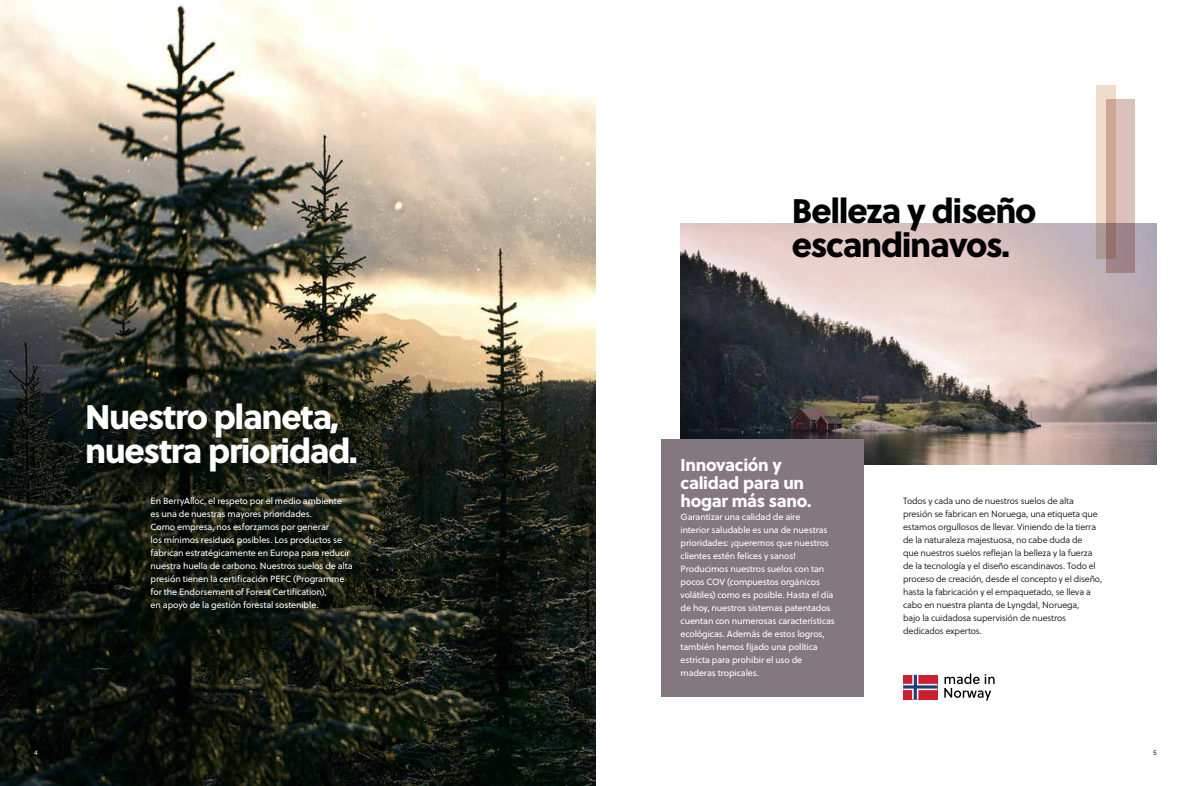
<style>
.page{position:relative;width:1191px;height:786px;background:#fff}
.page>*{position:absolute;margin:0;border:0;box-sizing:border-box;transform-origin:0 0}
.t1{font:34px/34px "Soleil Xb";letter-spacing:-.04em;color:#fff}
.t2{font:34px/34px "Soleil Xb";letter-spacing:-.04em;color:#000}
.t3{font:17px/18px "Soleil Xb";letter-spacing:-.02em;color:#fff}
.t4{font:9px/13px "Soleil";letter-spacing:-.015em;color:#fff}
.t5{font:9px/13px "Soleil Lt";letter-spacing:-.015em;color:#000}
.t6{font:8px "Soleil Lt";color:#fff}
.t7{font:8px "Soleil Lt";color:#000}
</style>
<div class="page">
<img style="left:0;top:0;width:595px;height:785px">
<svg style="left:156px;top:464px;width:108px;height:108px;background:#12160d"></svg>
<svg style="left:250px;top:464px;width:108px;height:108px;background:#202518"></svg>
<svg style="left:258px;top:549px;width:108px;height:108px;background:#1d2115"></svg>
<svg style="left:206px;top:532px;width:108px;height:108px;background:#0e140b"></svg>
<svg style="left:944px;top:673px;width:50px;height:27px"></svg>
<svg style="left:903px;top:674px;width:34px;height:25px"></svg>
<img style="left:680px;top:223px;width:476px;height:241px">
<svg style="left:1106px;top:99px;width:28px;height:174px;background:#c6acaa"></svg>
<svg style="left:1096px;top:85px;width:19px;height:174px;background:#d3b8a8"></svg>
<div style="left:660px;top:438px;width:203px;height:258px;background:#83787f"></div>
<h1 class="t1" style="left:85px;top:398px;width:274px">Nuestro planeta, nuestra prioridad.</h1>
<p class="t4" style="left:151px;top:494px;width:203px">En BerryAlloc, el respeto por el medio ambiente es una de nuestras mayores prioridades.<br>Como empresa, nos esforzamos por generar<br>los mínimos residuos posibles. Los productos se fabrican estratégicamente en Europa para reducir nuestra huella de carbono. Nuestros suelos de alta presión tienen la certificación PEFC (Programme for the Endorsement of Forest Certification),<br>en apoyo de la gestión forestal sostenible.</p>
<h1 class="t2" style="left:792px;top:191px;width:246px">Belleza y diseño escandinavos.</h1>
<h2 class="t3" style="left:680px;top:455px;width:132px">Innovación y calidad para un hogar más sano.</h2>
<p class="t4" style="left:680px;top:510px;width:156px">Garantizar una calidad de aire<br>interior saludable es una de nuestras prioridades: ¡queremos que nuestros clientes estén felices y sanos!<br>Producimos nuestros suelos con tan pocos COV (compuestos orgánicos volátiles) como es posible. Hasta el día de hoy, nuestros sistemas patentados cuentan con numerosas características ecológicas. Además de estos logros, también hemos fijado una política estricta para prohibir el uso de maderas tropicales.</p>
<p class="t5" style="left:903px;top:494px;width:201px">Todos y cada uno de nuestros suelos de alta presión se fabrican en Noruega, una etiqueta que estamos orgullosos de llevar. Viniendo de la tierra de la naturaleza majestuosa, no cabe duda de<br>que nuestros suelos reflejan la belleza y la fuerza de la tecnología y el diseño escandinavos. Todo el proceso de creación, desde el concepto y el diseño, hasta la fabricación y el empaquetado, se lleva a cabo en nuestra planta de Lyngdal, Noruega,<br>bajo la cuidadosa supervisión de nuestros dedicados expertos.</p>
<p class="t6" style="left:34px;top:746px;width:5px">4</p>
<p class="t7" style="left:1153px;top:746px;width:5px">5</p>
</div>
